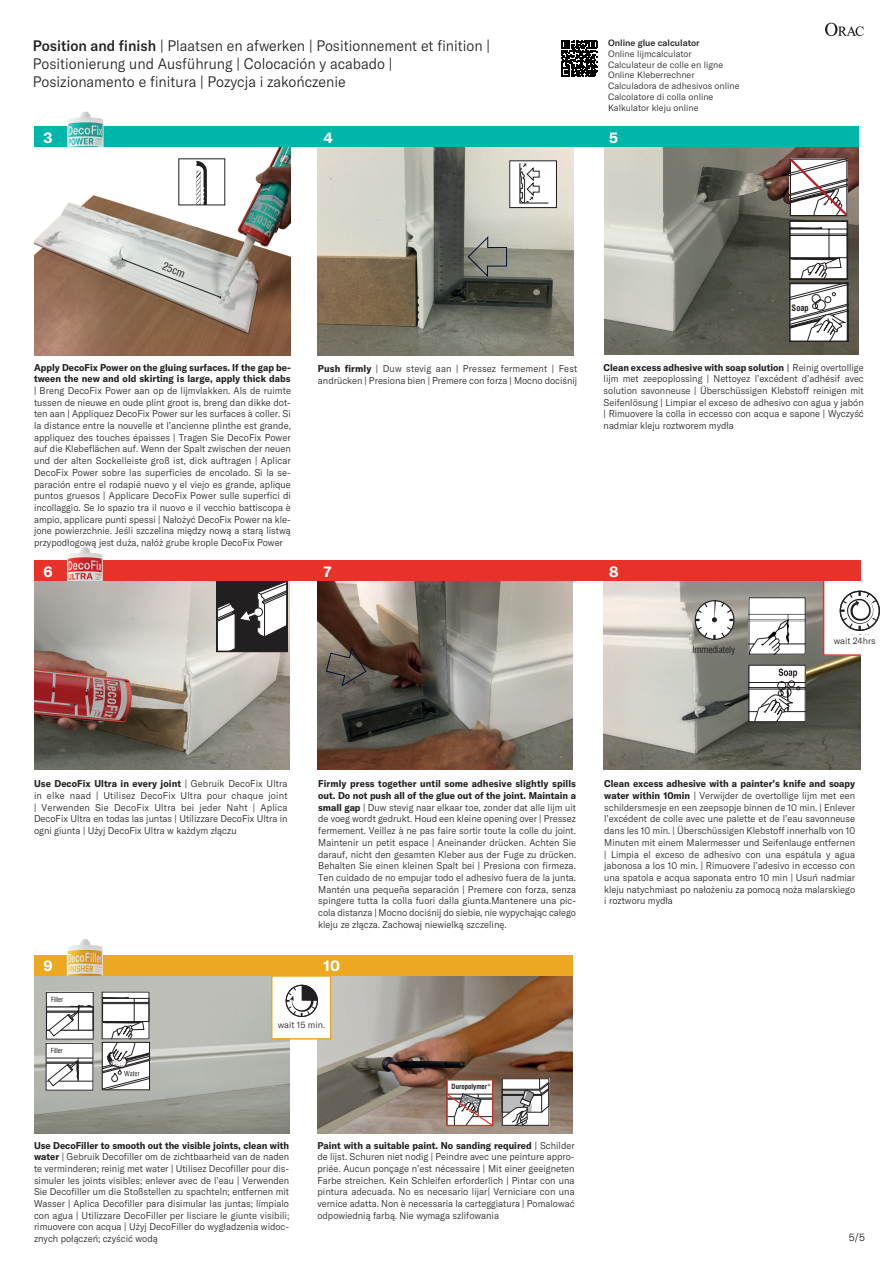
<style>
.page{position:relative;width:893px;height:1263px;background:#fff}
.page>*{position:absolute;margin:0;border:0;box-sizing:border-box;transform-origin:0 0}
.t1{font:300 15px/18px "GT America";color:#231f20;scale:.95 1}
.t2{font:700 15px "GT America";color:#fff}
.t3{font:condensed 10.5px "Swiss 721 TL";color:#231f20}
.t4{font:300 10.5px "GT America";color:#231f20}
.t5{font:300 9.75px/11.7px "GT America";color:#231f20;text-align:justify;scale:.95 1}
.t6{font:700 9.75px/11.7px "GT America";color:#231f20;scale:.95 1}
.t7{font:condensed 9.3px "Swiss 721 TL";color:#231f20}
.t8{font:300 9.15px "GT America";color:#231f20;scale:.9 1}
.t9{font:300 9px/10.8px "GT America";color:#231f20}
.t10{font:500 9px "GT America";color:#231f20}
.t11{font:700 condensed 8.55px "Swiss 721 TL";color:#231f20}
.t12{font:300 7.35px "GT America";color:#231f20;scale:.9 1}
.t13{font:700 condensed 7.05px "Swiss 721 TL";color:#231f20}
.t14{font:condensed 6.9px "Swiss 721 TL";color:#231f20}
.s1{font-weight:500}
.s2{font-weight:700}
.s3{font-family:"Swiss 721 TL";font-weight:400;font-stretch:condensed}
</style>
<div class="page">
<img style="left:604px;top:581px;width:256px;height:189px">
<div style="left:840px;top:591px;width:40px;height:40px;border:1px solid #231f20;border-radius:50%"></div>
<svg style="left:822px;top:576px;width:56px;height:81px"></svg>
<img style="left:317px;top:976px;width:255px;height:157px">
<img style="left:34px;top:976px;width:255px;height:157px">
<img style="left:34px;top:147px;width:256px;height:208px">
<img style="left:317px;top:581px;width:255px;height:189px">
<img style="left:318px;top:147px;width:255px;height:208px">
<img style="left:604px;top:147px;width:255px;height:208px">
<img style="left:34px;top:581px;width:255px;height:189px">
<svg style="left:509px;top:160px;width:48px;height:48px"></svg>
<svg style="left:325px;top:646px;width:42px;height:41px;background:#5f5850"></svg>
<svg style="left:467px;top:235px;width:40px;height:43px;background:#8d8f86"></svg>
<svg style="left:121px;top:257px;width:101px;height:42px;background:#c1c1bb"></svg>
<div style="left:179px;top:159px;width:46px;height:46px;background:#fff"></div>
<svg style="left:196px;top:161px;width:11px;height:42px"></svg>
<svg style="left:196px;top:171px;width:5px;height:32px"></svg>
<hr style="left:197px;top:171px;width:3px;height:34px;background:#231f20">
<svg style="left:46px;top:992px;width:48px;height:99px"></svg>
<svg style="left:502px;top:1078px;width:47px;height:48px"></svg>
<svg style="left:216px;top:581px;width:72px;height:71px"></svg>
<div style="left:34px;top:560px;width:826px;height:21px;background:#e83129"></div>
<div style="left:34px;top:126px;width:825px;height:21px;background:#00b5aa"></div>
<div style="left:34px;top:955px;width:538px;height:21px;background:#eba820"></div>
<div style="left:695px;top:600px;width:39px;height:40px;border:1px solid #231f20;border-radius:50%"></div>
<svg style="left:695px;top:600px;width:39px;height:39px"></svg>
<svg style="left:789px;top:158px;width:59px;height:184px"></svg>
<svg style="left:750px;top:667px;width:54px;height:53px"></svg>
<div style="left:788px;top:681px;width:7px;height:6px;border:1px solid #231f20;border-radius:50%"></div>
<div style="left:748px;top:665px;width:58px;height:57px;border:1px solid #231f20"></div>
<img style="left:750px;top:599px;width:54px;height:53px">
<div style="left:748px;top:597px;width:58px;height:57px;border:1px solid #231f20"></div>
<svg style="left:102px;top:991px;width:48px;height:97px"></svg>
<div style="left:102px;top:1042px;width:48px;height:48px;border:1px solid #231f20"></div>
<div style="left:271px;top:975px;width:60px;height:64px;background:#fff;border:2px solid #eba820"></div>
<div style="left:286px;top:985px;width:32px;height:32px;border:1px solid #231f20;border-radius:50%"></div>
<svg style="left:286px;top:985px;width:32px;height:31px"></svg>
<div style="left:447px;top:1079px;width:46px;height:47px;border:1px solid #e83129"></div>
<svg style="left:445px;top:1080px;width:49px;height:47px"></svg>
<svg style="left:825px;top:23px;width:39px;height:13px"></svg>
<svg style="left:561px;top:41px;width:37px;height:36px"></svg>
<svg style="left:561px;top:40px;width:36px;height:36px"></svg>
<img style="left:67px;top:111px;width:37px;height:35px">
<img style="left:67px;top:546px;width:36px;height:35px">
<img style="left:66px;top:939px;width:37px;height:36px">
<h1 class="t1" style="left:33px;top:37px;width:483px"><span class="s1">Position and finish</span> | Plaatsen en afwerken | Positionnement et finition |<br>Positionierung und Ausführung | Colocación y acabado |<br>Posizionamento e finitura | Pozycja i zakończenie</h1>
<p class="t10" style="left:608px;top:37px;width:93px">Online glue calculator</p>
<p class="t9" style="left:608px;top:48px;width:133px">Online lijmcalculator<br>Calculateur de colle en ligne<br>Online Kleberrechner<br>Calculadora de adhesivos online<br>Calcolatore di colla online<br>Kalkulator kleju online</p>
<h1 class="t2" style="left:44px;top:128px;width:11px">3</h1>
<h1 class="t2" style="left:324px;top:128px;width:11px">4</h1>
<h1 class="t2" style="left:609px;top:128px;width:10px">5</h1>
<p class="t3" style="left:166px;top:260px;width:25px;rotate:22deg">25cm</p>
<p class="t6" style="left:34px;top:361px;width:272px">Apply DecoFix Power on the gluing surfaces. If the gap be&shy;tween the new and old skirting is large, apply thick dabs</p>
<p class="t5" style="left:34px;top:385px;width:272px">| Breng DecoFix Power aan op de lijmvlakken. Als de ruimte tussen de nieuwe en oude plint groot is, breng dan dikke dot&shy;ten aan | Appliquez DecoFix Power sur les surfaces à coller. Si la distance entre la nouvelle et l’ancienne plinthe est grande, appliquez des touches épaisses | Tragen Sie DecoFix Power auf die Klebeflächen auf. Wenn der Spalt zwischen der neuen und der alten Sockelleiste groß ist, dick auftragen | Aplicar DecoFix Power sobre las superficies de encolado. Si la se&shy;paración entre el rodapié nuevo y el viejo es grande, aplique puntos gruesos | Applicare DecoFix Power sulle superfici di incollaggio. Se lo spazio tra il nuovo e il vecchio battiscopa è ampio, applicare punti spessi | Nałożyć DecoFix Power na kle&shy;jone powierzchnie. Jeśli szczelina między nową a starą listwą przypodłogową jest duża, nałóż grube krople DecoFix Power</p>
<h1 class="t2" style="left:44px;top:562px;width:11px">6</h1>
<p class="t5" style="left:318px;top:363px;width:274px"><span class="s2">Push firmly</span> | Duw stevig aan | Pressez fermement | Fest andrücken | Presiona bien | Premere con forza | Mocno dociśnij</p>
<p class="t11" style="left:792px;top:302px;width:19px">Soap</p>
<p class="t5" style="left:604px;top:361px;width:275px"><span class="s2">Clean excess adhesive with soap solution</span> <span class="s3">|</span> Reinig overtollige lijm met zeepoplossing | Nettoyez l’excédent d’adhésif avec solution savonneuse | Überschüssigen Klebstoff reinigen mit Seifenlösung | Limpiar el exceso de adhesivo con agua y jabón | Rimuovere la colla in eccesso con acqua e sapone | Wyczyść nadmiar kleju roztworem mydła</p>
<h1 class="t2" style="left:324px;top:562px;width:10px">7</h1>
<h1 class="t2" style="left:609px;top:562px;width:11px">8</h1>
<p class="t8" style="left:691px;top:642px;width:54px">Immediately!</p>
<p class="t7" style="left:692px;top:644px;width:44px">Immediately</p>
<p class="t8" style="left:841px;top:633px;width:44px">wait 24hrs</p>
<p class="t9" style="left:834px;top:635px;width:43px">wait 24hrs</p>
<p class="t5" style="left:34px;top:778px;width:268px"><span class="s2">Use DecoFix Ultra in every joint</span> | Gebruik DecoFix Ultra in elke naad | Utilisez DecoFix Ultra pour chaque joint | Verwenden Sie DecoFix Ultra bei jeder Naht | Aplica DecoFix Ultra en todas las juntas | Utilizzare DecoFix Ultra in ogni giunta | Użyj DecoFix Ultra w każdym złączu</p>
<p class="t5" style="left:604px;top:778px;width:266px"><span class="s2">Clean excess adhesive with a painter’s knife and soapy water within 10min</span> | Verwijder de overtollige lijm met een schildersmesje en een zeepsopje binnen de 10 min. | Enlever l’excédent de colle avec une palette et de l’eau savonneuse dans les 10 min. | Überschüssigen Klebstoff innerhalb von 10<br>Minuten mit einem Malermesser und Seifenlauge entfernen | Limpia el exceso de adhesivo con una espátula y agua jabonosa a los 10 min. | Rimuovere l’adesivo in eccesso con una spatola e acqua saponata entro 10 min | Usuń nadmiar kleju natychmiast po nałożeniu za pomocą noża malarskiego i roztworu mydła</p>
<p class="t5" style="left:318px;top:778px;width:273px"><span class="s2">Firmly press together until some adhesive slightly spills out. Do not push all of the glue out of the joint. Maintain a small gap</span> | Duw stevig naar elkaar toe, zonder dat alle lijm uit de voeg wordt gedrukt. Houd een kleine opening over | Pressez fermement. Veillez à ne pas faire sortir toute la colle du joint.<br>Maintenir un petit espace | Aneinander drücken. Achten Sie darauf, nicht den gesamten Kleber aus der Fuge zu drücken.<br>Behalten Sie einen kleinen Spalt bei | Presiona con firmeza.<br>Ten cuidado de no empujar todo el adhesivo fuera de la junta.<br>Mantén una pequeña separación | Premere con forza, senza spingere tutta la colla fuori dalla giunta.Mantenere una pic&shy;cola distanza | Mocno dociśnij do siebie, nie wypychając całego kleju ze złącza. Zachowaj niewielką szczelinę.</p>
<h1 class="t2" style="left:44px;top:956px;width:11px">9</h1>
<p class="t14" style="left:51px;top:995px;width:13px">Filler</p>
<p class="t14" style="left:51px;top:1046px;width:13px">Filler</p>
<h1 class="t2" style="left:324px;top:956px;width:18px">10</h1>
<p class="t12" style="left:284px;top:1018px;width:40px">wait 15 min.</p>
<p class="t9" style="left:278px;top:1019px;width:49px">wait 15 min<span class="s3">.</span></p>
<p class="t13" style="left:452px;top:1082px;width:40px">Duropolymer®</p>
<p class="t5" style="left:34px;top:1139px;width:270px"><span class="s2">Use DecoFiller to smooth out the visible joints, clean with water</span> | Gebruik Decofiller om de zichtbaarheid van de naden te verminderen; reinig met water | Utilisez Decofiller pour dis&shy;simuler les joints visibles; enlever avec de l’eau | Verwenden Sie Decofiller um die Stoßstellen zu spachteln; entfernen mit Wasser | Aplica Decofiller para disimular las juntas; límpialo con agua | Utilizzare DecoFiller per lisciare le giunte visibili; rimuovere con acqua | Użyj DecoFiller do wygładzenia widoc&shy;znych połączeń; czyścić wodą</p>
<p class="t5" style="left:317px;top:1139px;width:272px"><span class="s2">Paint with a suitable paint. No sanding required</span> | Schilder de lijst. Schuren niet nodig | Peindre avec une peinture appro&shy;priée. Aucun ponçage n’est nécessaire | Mit einer geeigneten Farbe streichen. Kein Schleifen erforderlich | Pintar con una pintura adecuada. No es necesario lijar| Verniciare con una vernice adatta. Non è necessaria la carteggiatura | Pomalować odpowiednią farbą. Nie wymaga szlifowania</p>
<p class="t4" style="left:849px;top:1231px;width:18px">5/5</p>
</div>
